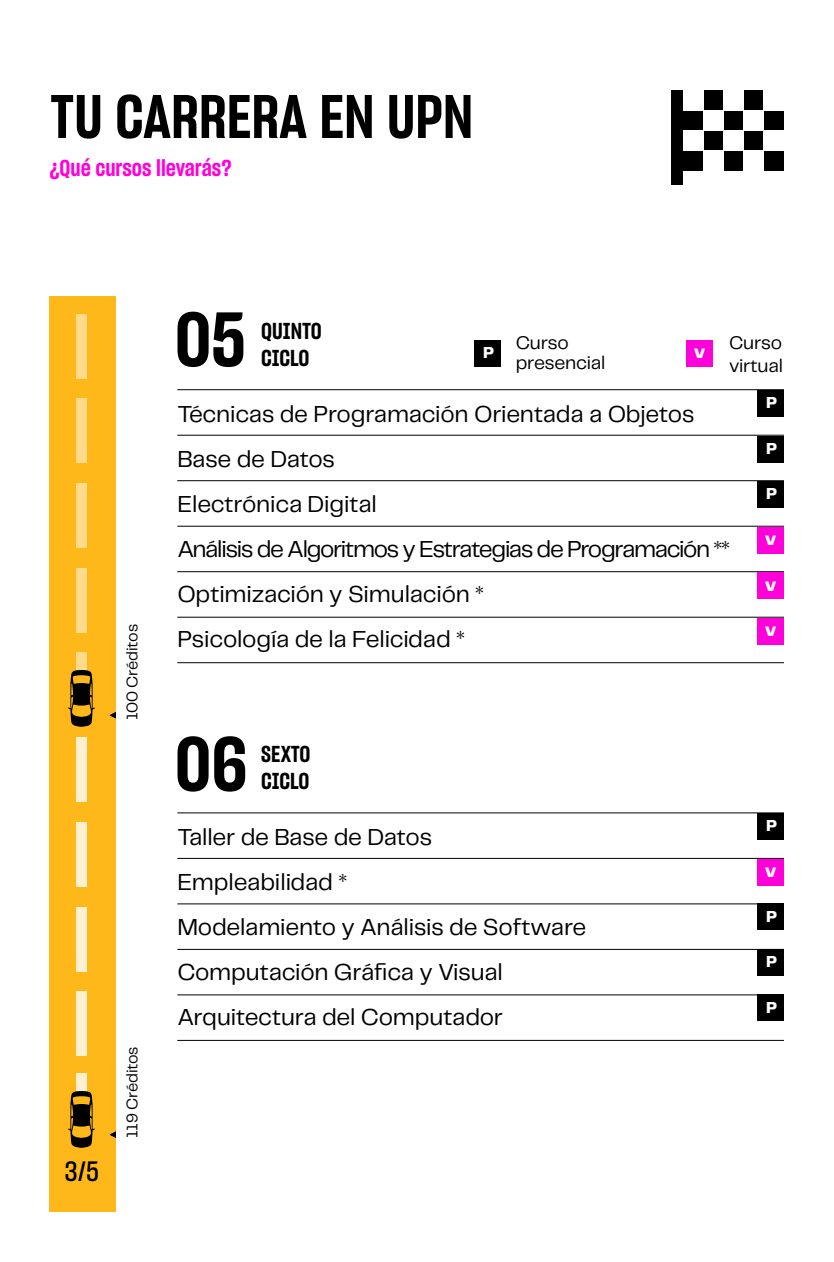
<style>
.page{position:relative;width:834px;height:1262px;background:#fff}
.page>*{position:absolute;margin:0;border:0;box-sizing:border-box;transform-origin:0 0}
.t1{font:75px "Sharp Grotesk Semi Bold 15";color:#000}
.t2{font:60px "Sharp Grotesk Semi Bold 15";color:#000}
.t3{font:27.5px "Sharp Grotesk Medium 15";color:#000}
.t4{font:24px/45px "PP Telegraf";letter-spacing:-.01em;color:#000}
.t5{font:22.5px/27px "Sharp Grotesk Semi Bold 15";letter-spacing:-.01em;color:#000}
.t6{font:22.5px "Sharp Grotesk Semi Bold 15";color:#ff00da}
.t7{font:19px/20px "PP Telegraf";letter-spacing:-.01em;color:#000}
.t8{font:800 19px "Telegraf";color:#fff}
.t9{font:800 16.5px "Telegraf";color:#fff}
.t10{font:16px "PP Telegraf";letter-spacing:-.01em;color:#000}
</style>
<div class="page">
<hr style="left:177px;top:435px;width:607px;height:1px;background:#000">
<hr style="left:177px;top:571px;width:607px;height:1px;background:#000">
<hr style="left:177px;top:617px;width:607px;height:1px;background:#000">
<hr style="left:177px;top:994px;width:607px;height:1px;background:#000">
<hr style="left:177px;top:662px;width:607px;height:1px;background:#000">
<hr style="left:177px;top:1040px;width:607px;height:1px;background:#000">
<div style="left:474px;top:340px;width:27px;height:27px;background:#000"></div>
<div style="left:686px;top:340px;width:27px;height:27px;background:#ff00da"></div>
<hr style="left:177px;top:389px;width:607px;height:1px;background:#000">
<hr style="left:177px;top:812px;width:607px;height:1px;background:#000">
<hr style="left:177px;top:480px;width:607px;height:1px;background:#000">
<hr style="left:177px;top:903px;width:607px;height:1px;background:#000">
<hr style="left:177px;top:526px;width:607px;height:1px;background:#000">
<hr style="left:177px;top:949px;width:607px;height:1px;background:#000">
<hr style="left:177px;top:858px;width:607px;height:1px;background:#000">
<div style="left:757px;top:994px;width:27px;height:27px;background:#000"></div>
<div style="left:757px;top:903px;width:27px;height:27px;background:#000"></div>
<div style="left:757px;top:949px;width:27px;height:27px;background:#000"></div>
<div style="left:757px;top:813px;width:27px;height:27px;background:#000"></div>
<div style="left:49px;top:296px;width:67px;height:916px;background:#ffb819"></div>
<svg style="left:110px;top:712px;width:6px;height:6px"></svg>
<svg style="left:109px;top:1131px;width:7px;height:7px"></svg>
<div style="left:76px;top:737px;width:11px;height:65px;background:#fff0d1"></div>
<div style="left:76px;top:822px;width:11px;height:65px;background:#fff0d1"></div>
<div style="left:76px;top:907px;width:11px;height:64px;background:#fff0d1"></div>
<div style="left:76px;top:991px;width:11px;height:65px;background:#fff0d1"></div>
<div style="left:76px;top:1074px;width:11px;height:20px;background:#fff0d1"></div>
<div style="left:76px;top:568px;width:11px;height:65px;background:#ffdb8b"></div>
<div style="left:76px;top:653px;width:11px;height:20px;background:#ffdb8b"></div>
<div style="left:76px;top:399px;width:11px;height:64px;background:#ffdb8b"></div>
<div style="left:76px;top:483px;width:11px;height:65px;background:#ffdb8b"></div>
<div style="left:76px;top:314px;width:11px;height:65px;background:#ffdb8b"></div>
<div style="left:703px;top:90px;width:20px;height:20px;background:#000"></div>
<div style="left:744px;top:90px;width:20px;height:20px;background:#000"></div>
<div style="left:683px;top:110px;width:20px;height:20px;background:#000"></div>
<div style="left:723px;top:110px;width:21px;height:20px;background:#000"></div>
<div style="left:764px;top:110px;width:20px;height:20px;background:#000"></div>
<div style="left:703px;top:130px;width:20px;height:20px;background:#000"></div>
<div style="left:744px;top:130px;width:20px;height:20px;background:#000"></div>
<div style="left:683px;top:150px;width:20px;height:20px;background:#000"></div>
<div style="left:723px;top:150px;width:21px;height:20px;background:#000"></div>
<div style="left:764px;top:150px;width:20px;height:20px;background:#000"></div>
<div style="left:671px;top:90px;width:12px;height:94px;background:#000"></div>
<svg style="left:68px;top:670px;width:27px;height:57px"></svg>
<svg style="left:68px;top:1091px;width:27px;height:57px"></svg>
<div style="left:757px;top:481px;width:27px;height:27px;background:#000"></div>
<div style="left:757px;top:390px;width:27px;height:27px;background:#000"></div>
<div style="left:757px;top:859px;width:27px;height:27px;background:#ff00da"></div>
<div style="left:757px;top:618px;width:27px;height:27px;background:#ff00da"></div>
<div style="left:757px;top:572px;width:27px;height:27px;background:#ff00da"></div>
<div style="left:757px;top:527px;width:27px;height:27px;background:#ff00da"></div>
<div style="left:757px;top:436px;width:27px;height:27px;background:#000"></div>
<h2 class="t2" style="left:50px;top:75px;width:425px">TU CARRERA EN UPN</h2>
<p class="t6" style="left:49px;top:152px;width:184px">¿Qué cursos llevarás?</p>
<h1 class="t1" style="left:175px;top:287px;width:72px">05</h1>
<p class="t5" style="left:261px;top:317px;width:62px">QUINTO<br>CICLO</p>
<p class="t7" style="left:516px;top:332px;width:91px">Curso presencial</p>
<p class="t7" style="left:729px;top:330px;width:55px;line-height:22.8px">Curso virtual</p>
<p class="t9" style="left:483px;top:341px;width:12px">P</p>
<p class="t8" style="left:694px;top:339px;width:13px">v</p>
<p class="t10" style="left:121px;top:720px;width:98px;rotate:-90deg">100 Créditos</p>
<p class="t3" style="left:65px;top:1152px;width:36px">3/5</p>
<p class="t10" style="left:121px;top:1138px;width:93px;rotate:-90deg">119 Créditos</p>
<p class="t4" style="left:177px;top:391px;width:554px">Técnicas de Programación Orientada a Objetos<br>Base de Datos<br>Electrónica Digital<br>Análisis de Algoritmos y Estrategias de Programación **<br>Optimización y Simulación *<br>Psicología de la Felicidad *</p>
<h1 class="t1" style="left:175px;top:712px;width:74px">06</h1>
<p class="t5" style="left:261px;top:740px;width:51px">SEXTO<br>CICLO</p>
<p class="t4" style="left:177px;top:814px;width:411px">Taller de Base de Datos<br>Empleabilidad *<br>Modelamiento y Análisis de Software<br>Computación Gráfica y Visual<br>Arquitectura del Computador</p>
<p class="t9" style="left:766px;top:391px;width:12px">P</p>
<p class="t9" style="left:766px;top:437px;width:12px">P</p>
<p class="t9" style="left:766px;top:482px;width:12px">P</p>
<p class="t8" style="left:765px;top:526px;width:13px">v</p>
<p class="t8" style="left:765px;top:571px;width:13px">v</p>
<p class="t8" style="left:765px;top:617px;width:13px">v</p>
<p class="t9" style="left:766px;top:814px;width:12px">P</p>
<p class="t8" style="left:765px;top:858px;width:13px">v</p>
<p class="t9" style="left:766px;top:905px;width:12px">P</p>
<p class="t9" style="left:766px;top:950px;width:12px">P</p>
<p class="t9" style="left:766px;top:996px;width:12px">P</p>
</div>
